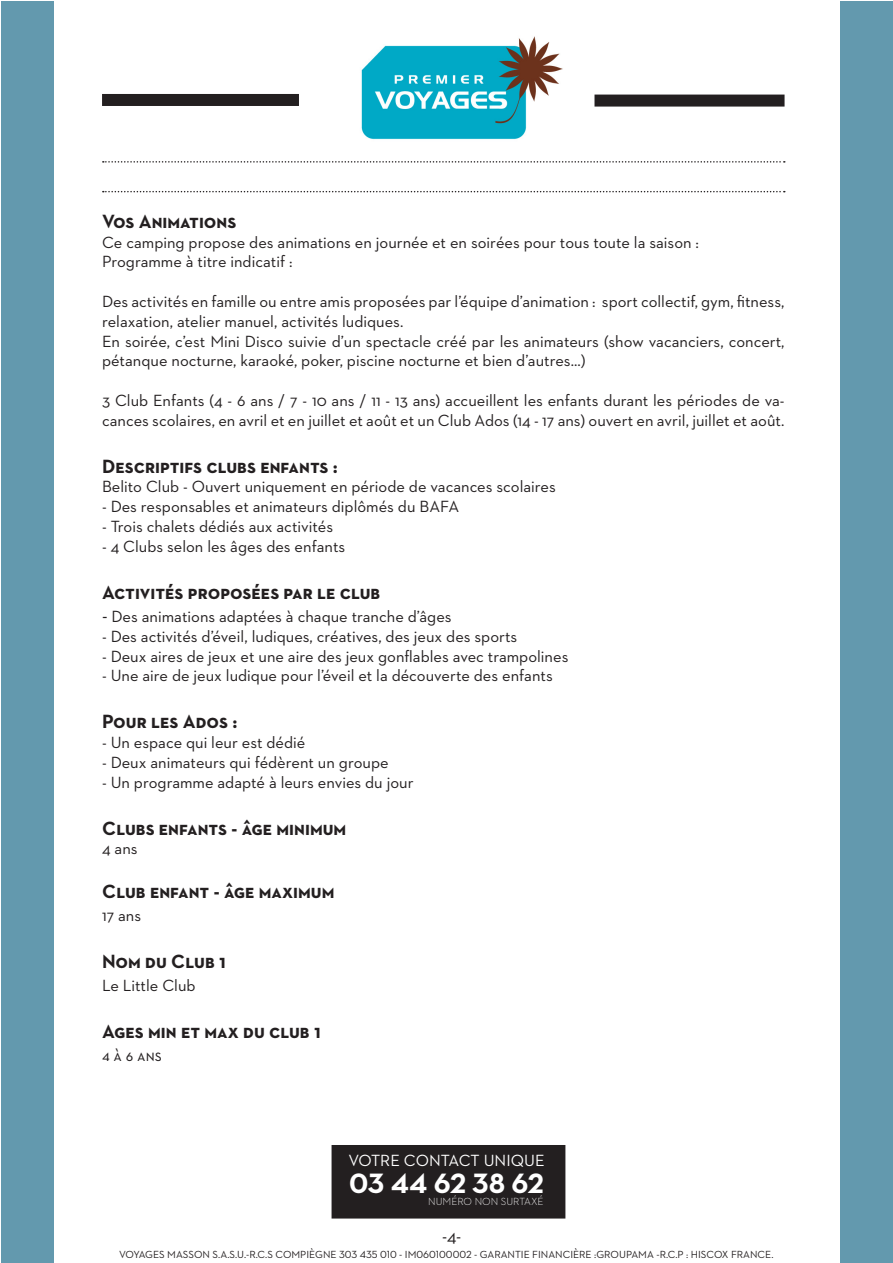
<style>
.page{position:relative;width:893px;height:1263px;background:#fff}
.page>*{position:absolute;margin:0;border:0;box-sizing:border-box;transform-origin:0 0}
.t1{font:700 28.5px "Neutraface 2 Text";letter-spacing:-.01em;color:#fff}
.t2{font:700 19.5px "Neutraface 2 Text";color:#231f20}
.t3{font:18px "Neutraface 2 Text";color:#231f20}
.t4{font:16.5px/19.8px "Neutraface 2 Text";color:#231f20}
.t5{font:16.5px "Neutraface 2 Text";color:#fff}
.t6{font:10.5px "Neutraface 2 Text";color:#231f20}
.t7{font:300 10.5px "Neutraface 2 Text";color:#fff}
.s1{font-size:19.5px}
</style>
<div class="page">
<svg style="left:103px;top:161px;width:682px;height:2px"></svg>
<svg style="left:103px;top:191px;width:682px;height:1px"></svg>
<div style="left:102px;top:94px;width:197px;height:12px;background:#231f20"></div>
<div style="left:594px;top:95px;width:190px;height:12px;background:#231f20"></div>
<div style="left:1px;top:1px;width:52px;height:1262px;background:#6399ae"></div>
<div style="left:840px;top:1px;width:52px;height:1262px;background:#6399ae"></div>
<img style="left:361px;top:36px;width:202px;height:104px">
<div style="left:332px;top:1146px;width:233px;height:72px;background:#231f20"></div>
<div style="left:332px;top:1145px;width:233px;height:73px;border:2px solid #231f20"></div>
<p class="t2" style="left:102px;top:209px;width:136px">Vos Animations</p>
<p class="t4" style="left:102px;top:232px;width:599px">Ce camping propose des animations en journée et en soirées pour tous toute la saison :</p>
<p class="t4" style="left:102px;top:252px;width:192px">Programme à titre indicatif :</p>
<p class="t4" style="left:102px;top:291px;width:684px">Des activités en famille ou entre amis proposées par l’équipe d’animation : sport collectif, gym, fitness, relaxation, atelier manuel, activités ludiques.</p>
<p class="t4" style="left:102px;top:331px;width:684px">En soirée, c’est Mini Disco suivie d’un spectacle créé par les animateurs (show vacanciers, concert, pétanque nocturne, karaoké, poker, piscine nocturne et bien d’autres...)</p>
<p class="t4" style="left:102px;top:390px;width:684px">3 Club Enfants (4 - 6 ans / 7 - 10 ans / 11 - 13 ans) accueillent les enfants durant les périodes de va&shy;cances scolaires, en avril et en juillet et août et un Club Ados (14 - 17 ans) ouvert en avril, juillet et août.</p>
<p class="t2" style="left:102px;top:453px;width:237px">Descriptifs clubs enfants :</p>
<p class="t4" style="left:102px;top:477px;width:455px">Belito Club - Ouvert uniquement en période de vacances scolaires</p>
<p class="t4" style="left:102px;top:496px;width:359px">- Des responsables et animateurs diplômés du BAFA</p>
<p class="t4" style="left:102px;top:516px;width:233px">- Trois chalets dédiés aux activités</p>
<p class="t4" style="left:102px;top:536px;width:245px">- 4 Clubs selon les âges des enfants</p>
<p class="t2" style="left:102px;top:579px;width:280px">Activités proposées par le club</p>
<p class="t4" style="left:102px;top:606px;width:351px"><span class="s1">-</span> Des animations adaptées à chaque tranche d’âges</p>
<p class="t4" style="left:102px;top:626px;width:417px">- Des activités d’éveil, ludiques, créatives, des jeux des sports</p>
<p class="t4" style="left:102px;top:646px;width:468px">- Deux aires de jeux et une aire des jeux gonflables avec trampolines</p>
<p class="t4" style="left:102px;top:666px;width:452px">- Une aire de jeux ludique pour l’éveil et la découverte des enfants</p>
<p class="t2" style="left:102px;top:709px;width:137px">Pour les Ados :</p>
<p class="t4" style="left:102px;top:732px;width:205px">- Un espace qui leur est dédié</p>
<p class="t4" style="left:102px;top:752px;width:288px">- Deux animateurs qui fédèrent un groupe</p>
<p class="t4" style="left:102px;top:772px;width:313px">- Un programme adapté à leurs envies du jour</p>
<p class="t2" style="left:102px;top:815px;width:246px">Clubs enfants - âge minimum</p>
<p class="t4" style="left:102px;top:838px;width:37px">4 ans</p>
<p class="t2" style="left:102px;top:878px;width:234px">Club enfant - âge maximum</p>
<p class="t4" style="left:102px;top:905px;width:41px">17 ans</p>
<p class="t2" style="left:102px;top:948px;width:125px">Nom du Club 1</p>
<p class="t4" style="left:102px;top:975px;width:95px">Le Little Club</p>
<p class="t2" style="left:102px;top:1019px;width:220px">Ages min et max du club 1</p>
<p class="t4" style="left:102px;top:1045px;width:61px">4 à 6 ans</p>
<p class="t5" style="left:348px;top:1150px;width:198px">VOTRE CONTACT UNIQUE</p>
<h1 class="t1" style="left:349px;top:1164px;width:196px">03 44 62 38 62</h1>
<p class="t7" style="left:428px;top:1195px;width:117px">NUMÉRO NON SURTAXÉ</p>
<p class="t3" style="left:442px;top:1224px;width:20px">-4-</p>
<p class="t6" style="left:119px;top:1248px;width:656px">VOYAGES MASSON S.A.S.U.-R.C.S COMPIÈGNE 303 435 010 - IM060100002 - GARANTIE FINANCIÈRE :GROUPAMA -R.C.P : HISCOX FRANCE.</p>
</div>
